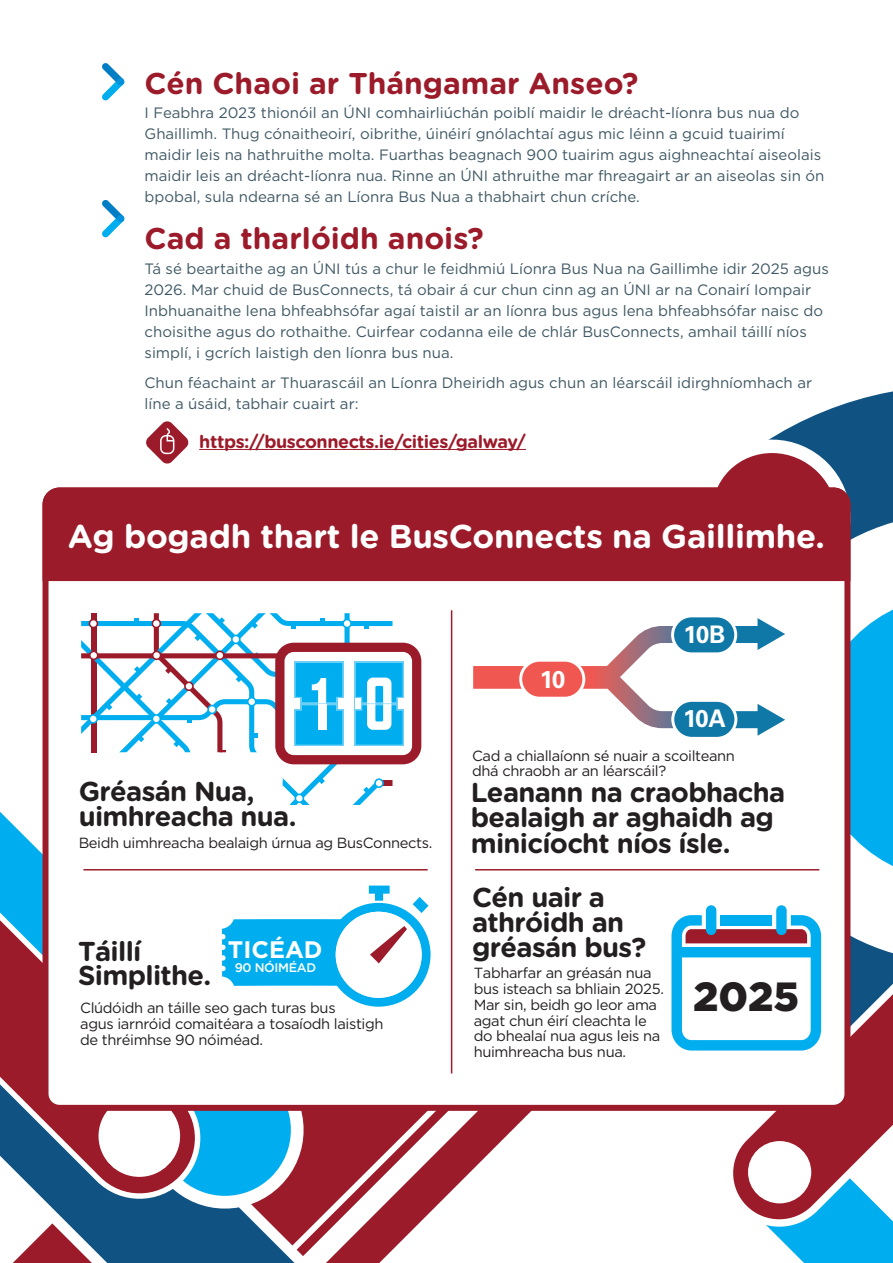
<style>
.page{position:relative;width:893px;height:1263px;background:#fff}
.page>*{position:absolute;margin:0;border:0;box-sizing:border-box;transform-origin:0 0}
.t1{font:900 40.8px "Gotham";color:#231f20}
.t2{font:700 33px "Gotham Rounded";letter-spacing:-.01em;color:#fff}
.t3{font:700 30px "Gotham Rounded";color:#9c1b2a}
.t4{font:700 27.3px/25.2px "Gotham Rounded";letter-spacing:-.025em;color:#231f20}
.t5{font:700 24.3px "Univers LT Std";letter-spacing:-.06em;color:#fff}
.t6{font:700 23.85px "Gotham";color:#fff}
.t7{font:700 18px "Gotham Rounded";letter-spacing:-.025em;color:#9c1b2a}
.t8{font:15px/21px "Gotham";color:#3f5864}
.t9{font:14.7px/15.8px "Gotham";letter-spacing:-.025em;color:#231f20}
.t10{font:500 12.45px "Gotham";letter-spacing:-.025em;color:#fff}
</style>
<div class="page">
<svg style="left:335px;top:1111px;width:196px;height:152px"></svg>
<svg style="left:802px;top:391px;width:91px;height:545px"></svg>
<svg style="left:13px;top:1111px;width:322px;height:152px"></svg>
<svg style="left:0;top:737px;width:322px;height:490px"></svg>
<svg style="left:0;top:882px;width:203px;height:320px;background:#725b77"></svg>
<div style="left:99px;top:1095px;width:81px;height:82px;background:#fff;border-radius:50%"></div>
<svg style="left:779px;top:1238px;width:114px;height:25px;background:#1cb6f0"></svg>
<svg style="left:733px;top:936px;width:160px;height:302px"></svg>
<div style="left:748px;top:1141px;width:63px;height:62px;background:#fff;border-radius:50%"></div>
<div style="left:46px;top:490px;width:801px;height:618px;background:#fff;border-radius:14px"></div>
<div style="left:43px;top:487px;width:807px;height:624px;border:6px solid #9c1b2a;border-radius:14px"></div>
<svg style="left:222px;top:885px;width:209px;height:122px"></svg>
<div style="left:776px;top:905px;width:11px;height:30px;background:#00aeef;border-radius:5px"></div>
<svg style="left:671px;top:915px;width:150px;height:135px"></svg>
<div style="left:721px;top:915px;width:51px;height:10px;background:#00aeef"></div>
<div style="left:706px;top:905px;width:10px;height:30px;background:#00aeef;border-radius:5px"></div>
<hr style="left:451px;top:610px;width:1px;height:463px;background:#9c1b2a">
<hr style="left:83px;top:869px;width:345px;height:1px;background:#9c1b2a">
<svg style="left:81px;top:613px;width:340px;height:192px"></svg>
<svg style="left:473px;top:421px;width:420px;height:473px"></svg>
<div style="left:521px;top:660px;width:63px;height:38px;background:#f05751;border-radius:19px"></div>
<div style="left:519px;top:659px;width:66px;height:41px;border:3px solid #fff;border-radius:19px"></div>
<div style="left:673px;top:616px;width:63px;height:38px;background:#1078a6;border-radius:19px"></div>
<div style="left:671px;top:614px;width:66px;height:41px;border:3px solid #fff;border-radius:19px"></div>
<div style="left:673px;top:700px;width:63px;height:38px;background:#1078a6;border-radius:19px"></div>
<div style="left:671px;top:699px;width:66px;height:41px;border:3px solid #fff;border-radius:19px"></div>
<div style="left:43px;top:487px;width:807px;height:94px;background:#9c1b2a"></div>
<svg style="left:102px;top:63px;width:23px;height:38px"></svg>
<svg style="left:102px;top:200px;width:23px;height:38px"></svg>
<svg style="left:146px;top:421px;width:43px;height:43px"></svg>
<hr style="left:199px;top:449px;width:327px;height:1px;background:#9c1b2a">
<p class="t3" style="left:145px;top:61px;width:495px">Cén Chaoi ar Thángamar Anseo?</p>
<p class="t8" style="left:145px;top:102px;width:681px">I Feabhra 2023 thionóil an ÚNI comhairliúchán poiblí maidir le dréacht-líonra bus nua do Ghaillimh. Thug cónaitheoirí, oibrithe, úinéirí gnólachtaí agus mic léinn a gcuid tuairimí maidir leis na hathruithe molta. Fuarthas beagnach 900 tuairim agus aighneachtaí aiseolais maidir leis an dréacht-líonra nua. Rinne an ÚNI athruithe mar fhreagairt ar an aiseolas sin ón bpobal, sula ndearna sé an Líonra Bus Nua a thabhairt chun críche.</p>
<p class="t3" style="left:145px;top:216px;width:341px">Cad a tharlóidh anois?</p>
<p class="t8" style="left:145px;top:258px;width:686px">Tá sé beartaithe ag an ÚNI tús a chur le feidhmiú Líonra Bus Nua na Gaillimhe idir 2025 agus 2026. Mar chuid de BusConnects, tá obair á cur chun cinn ag an ÚNI ar na Conairí Iompair Inbhuanaithe lena bhfeabhsófar agaí taistil ar an líonra bus agus lena bhfeabhsófar naisc do choisithe agus do rothaithe. Cuirfear codanna eile de chlár BusConnects, amhail táillí níos simplí, i gcrích laistigh den líonra bus nua.</p>
<p class="t8" style="left:145px;top:372px;width:669px">Chun féachaint ar Thuarascáil an Líonra Dheiridh agus chun an léarscáil idirghníomhach ar líne a úsáid, tabhair cuairt ar:</p>
<p class="t7" style="left:199px;top:428px;width:328px">https://busconnects.ie/cities/galway/</p>
<p class="t2" style="left:68px;top:512px;width:759px">Ag bogadh thart le BusConnects na Gaillimhe.</p>
<p class="t5" style="left:540px;top:665px;width:27px">10</p>
<p class="t5" style="left:684px;top:620px;width:43px">10B</p>
<p class="t5" style="left:683px;top:705px;width:44px">10A</p>
<p class="t4" style="left:79px;top:778px;width:219px">Gréasán Nua, uimhreacha nua.</p>
<p class="t9" style="left:79px;top:834px;width:355px">Beidh uimhreacha bealaigh úrnua ag BusConnects.</p>
<p class="t9" style="left:472px;top:747px;width:264px">Cad a chiallaíonn sé nuair a scoilteann dhá chraobh ar an léarscáil?</p>
<p class="t4" style="left:471px;top:779px;width:316px">Leanann na craobhacha bealaigh ar aghaidh ag minicíocht níos ísle.</p>
<p class="t4" style="left:472px;top:883px;width:154px">Cén uair a athróidh an</p>
<p class="t4" style="left:78px;top:937px;width:65px">Táillí</p>
<p class="t4" style="left:472px;top:934px;width:176px">gréasán bus?</p>
<p class="t4" style="left:78px;top:961px;width:135px">Simplithe.</p>
<p class="t6" style="left:228px;top:934px;width:96px">TICÉAD</p>
<p class="t10" style="left:235px;top:959px;width:83px">90 NÓIMÉAD</p>
<p class="t9" style="left:474px;top:965px;width:192px">Tabharfar an gréasán nua bus isteach sa bhliain 2025.<br>Mar sin, beidh go leor ama agat chun éirí cleachta le do bhealaí nua agus leis na huimhreacha bus nua.</p>
<p class="t9" style="left:80px;top:1000px;width:305px">Clúdóidh an táille seo gach turas bus<br>agus iarnróid comaitéara a tosaíodh laistigh de thréimhse 90 nóiméad.</p>
<p class="t1" style="left:693px;top:968px;width:108px">2025</p>
</div>
